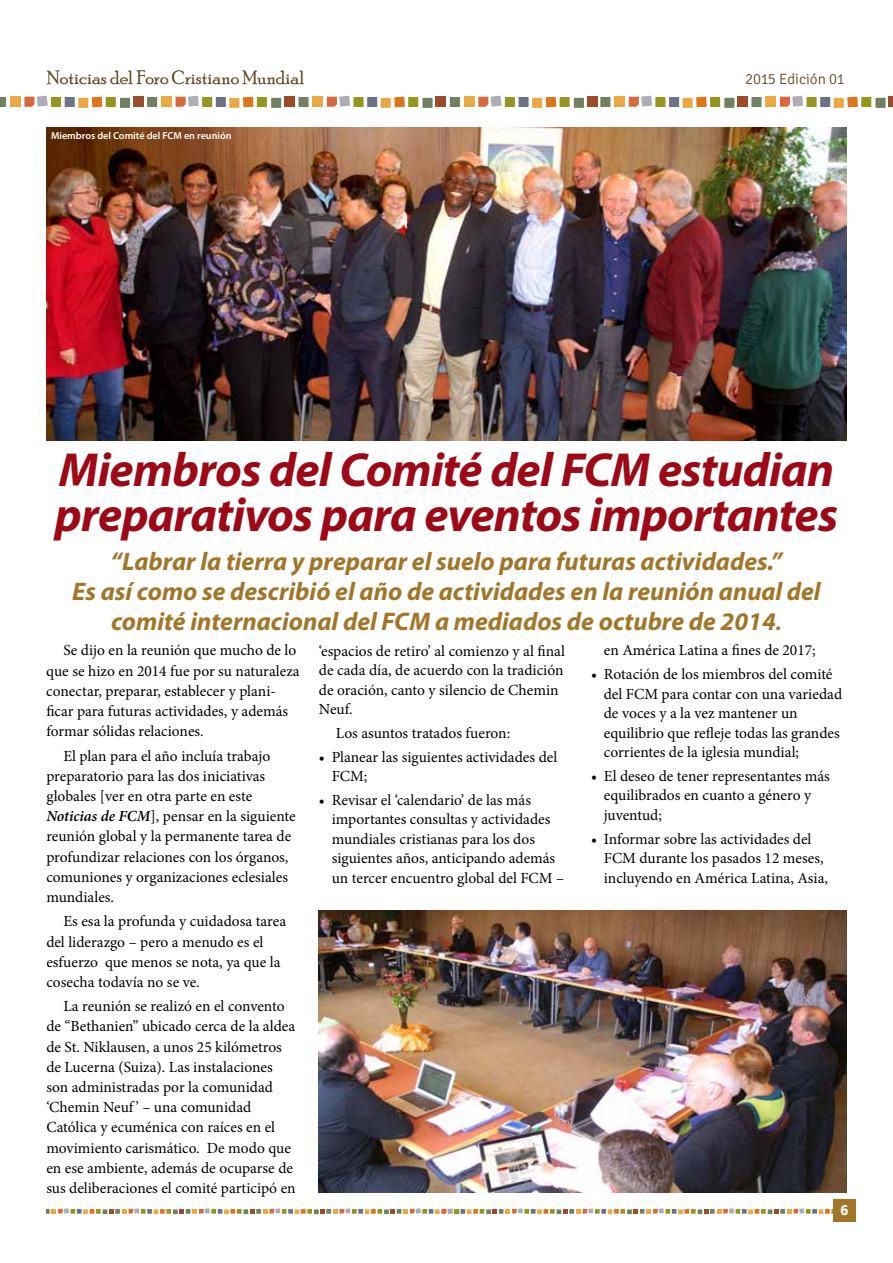
<style>
.page{position:relative;width:893px;height:1263px;background:#fff}
.page>*{position:absolute;margin:0;border:0;box-sizing:border-box;transform-origin:0 0}
.t1{font:italic 700 48px/45px "Myriad Pro";letter-spacing:-.015em;color:#9e0917}
.t2{font:italic 700 25.5px/30px "Myriad Pro";color:#a27629;text-align:center}
.t3{font:19.5px "Poor Richard";color:#5d4321}
.t4{font:15.45px/20.2px "Minion Pro";color:#000}
.t5{font:300 15px "Signika Negative";letter-spacing:-.005em;color:#5d4321}
.t6{font:700 15px "Signika Negative";color:#fff}
.t7{font:600 10.2px "Myriad Pro";color:#fff}
.s1{font-weight:600}
.s2{font-weight:600;font-style:italic}
</style>
<div class="page">
<div style="left:65px;top:97px;width:10px;height:10px;background:#6d7285"></div>
<div style="left:78px;top:98px;width:10px;height:10px;background:#eaa945"></div>
<div style="left:10px;top:97px;width:10px;height:10px;background:#eaa945"></div>
<div style="left:106px;top:97px;width:10px;height:10px;background:#93961f"></div>
<div style="left:51px;top:97px;width:10px;height:10px;background:#93961f"></div>
<svg style="left:92px;top:97px;width:10px;height:10px"></svg>
<div style="left:120px;top:98px;width:10px;height:10px;background:#71805e"></div>
<svg style="left:0;top:97px;width:6px;height:10px"></svg>
<svg style="left:24px;top:96px;width:24px;height:11px"></svg>
<div style="left:133px;top:97px;width:11px;height:10px;background:#9b4c2b"></div>
<div style="left:216px;top:97px;width:10px;height:10px;background:#6d7285"></div>
<div style="left:229px;top:98px;width:10px;height:10px;background:#eaa945"></div>
<div style="left:162px;top:97px;width:10px;height:10px;background:#eaa945"></div>
<div style="left:257px;top:97px;width:10px;height:10px;background:#93961f"></div>
<div style="left:202px;top:97px;width:10px;height:10px;background:#93961f"></div>
<svg style="left:243px;top:97px;width:10px;height:10px"></svg>
<div style="left:271px;top:98px;width:10px;height:10px;background:#71805e"></div>
<div style="left:147px;top:97px;width:10px;height:10px;background:#71805e"></div>
<svg style="left:176px;top:96px;width:23px;height:11px"></svg>
<div style="left:285px;top:97px;width:10px;height:10px;background:#9b4c2b"></div>
<div style="left:367px;top:97px;width:10px;height:10px;background:#6d7285"></div>
<div style="left:381px;top:98px;width:10px;height:10px;background:#eaa945"></div>
<div style="left:313px;top:97px;width:10px;height:10px;background:#eaa945"></div>
<div style="left:408px;top:97px;width:10px;height:10px;background:#93961f"></div>
<div style="left:353px;top:97px;width:11px;height:10px;background:#93961f"></div>
<svg style="left:394px;top:97px;width:11px;height:10px"></svg>
<div style="left:422px;top:98px;width:11px;height:10px;background:#71805e"></div>
<div style="left:298px;top:97px;width:11px;height:10px;background:#71805e"></div>
<svg style="left:327px;top:96px;width:23px;height:11px"></svg>
<div style="left:436px;top:97px;width:10px;height:10px;background:#9b4c2b"></div>
<div style="left:518px;top:97px;width:11px;height:10px;background:#6d7285"></div>
<div style="left:532px;top:98px;width:10px;height:10px;background:#eaa945"></div>
<div style="left:464px;top:97px;width:10px;height:10px;background:#eaa945"></div>
<div style="left:560px;top:97px;width:10px;height:10px;background:#93961f"></div>
<div style="left:505px;top:97px;width:10px;height:10px;background:#93961f"></div>
<svg style="left:546px;top:97px;width:10px;height:10px"></svg>
<div style="left:574px;top:98px;width:10px;height:10px;background:#71805e"></div>
<div style="left:450px;top:97px;width:10px;height:10px;background:#71805e"></div>
<svg style="left:478px;top:96px;width:23px;height:11px"></svg>
<div style="left:587px;top:97px;width:10px;height:10px;background:#9b4c2b"></div>
<div style="left:669px;top:97px;width:10px;height:10px;background:#6d7285"></div>
<div style="left:683px;top:98px;width:10px;height:10px;background:#eaa945"></div>
<div style="left:615px;top:97px;width:10px;height:10px;background:#eaa945"></div>
<div style="left:710px;top:97px;width:10px;height:10px;background:#93961f"></div>
<div style="left:655px;top:97px;width:10px;height:10px;background:#93961f"></div>
<svg style="left:696px;top:97px;width:11px;height:10px"></svg>
<div style="left:724px;top:98px;width:10px;height:10px;background:#71805e"></div>
<div style="left:600px;top:97px;width:10px;height:10px;background:#71805e"></div>
<svg style="left:629px;top:96px;width:23px;height:11px"></svg>
<div style="left:738px;top:97px;width:10px;height:10px;background:#9b4c2b"></div>
<div style="left:820px;top:97px;width:10px;height:10px;background:#6d7285"></div>
<div style="left:834px;top:98px;width:10px;height:10px;background:#eaa945"></div>
<div style="left:766px;top:97px;width:10px;height:10px;background:#eaa945"></div>
<div style="left:861px;top:97px;width:10px;height:10px;background:#93961f"></div>
<div style="left:806px;top:97px;width:11px;height:10px;background:#93961f"></div>
<svg style="left:847px;top:97px;width:11px;height:10px"></svg>
<div style="left:875px;top:98px;width:11px;height:10px;background:#71805e"></div>
<div style="left:751px;top:97px;width:10px;height:10px;background:#71805e"></div>
<svg style="left:780px;top:96px;width:23px;height:11px"></svg>
<hr style="left:889px;top:97px;width:4px;height:10px;background:#9b4c2b">
<svg style="left:47px;top:1208px;width:786px;height:6px"></svg>
<img style="left:47px;top:128px;width:799px;height:312px">
<img style="left:319px;top:910px;width:527px;height:283px">
<div style="left:833px;top:1199px;width:23px;height:22px;background:#a27629"></div>
<p class="t3" style="left:47px;top:66px;width:260px">Noticias del Foro Cristiano Mundial</p>
<p class="t5" style="left:745px;top:70px;width:101px">2015 Edición 01</p>
<p class="t7" style="left:51px;top:129px;width:182px">Miembros del Comité del FCM en reunión</p>
<h1 class="t1" style="left:55px;top:446px;width:784px">Miembros del Comité del FCM estudian preparativos para eventos importantes</h1>
<h2 class="t2" style="left:72px;top:545px;width:750px">“Labrar la tierra y preparar el suelo para futuras actividades.”<br>Es así como se describió el año de actividades en la reunión anual del comité internacional del FCM a mediados de octubre de 2014<span class="s1">.</span></h2>
<p class="t4" style="left:604px;top:640px;width:213px">en América Latina a fines de 2017;</p>
<p class="t4" style="left:604px;top:665px;width:240px;line-height:19.5px;text-indent:-13px">• Rotación de los miembros del comité del FCM para contar con una variedad de voces y a la vez mantener un equilibrio que refleje todas las grandes corrientes de la iglesia mundial;</p>
<p class="t4" style="left:604px;top:766px;width:228px;line-height:19.5px;text-indent:-13px">• El deseo de tener representantes más equilibrados en cuanto a género y juventud;</p>
<p class="t4" style="left:604px;top:829px;width:226px;line-height:19.5px;text-indent:-13px">• Informar sobre las actividades del<br>FCM durante los pasados 12 meses, incluyendo en América Latina, Asia,</p>
<p class="t4" style="left:46px;top:640px;width:255px;text-indent:17px">Se dijo en la reunión que mucho de lo que se hizo en 2014 fue por su naturaleza conectar, preparar, establecer y plani&shy;ficar para futuras actividades, y además formar sólidas relaciones.</p>
<p class="t4" style="left:46px;top:746px;width:251px;text-indent:17px">El plan para el año incluía trabajo preparatorio para las dos iniciativas globales [ver en otra parte en este <span class="s2">Noticias de FCM</span>], pensar en la siguiente reunión global y la permanente tarea de profundizar relaciones con los órganos, comuniones y organizaciones eclesiales mundiales.</p>
<p class="t4" style="left:46px;top:911px;width:241px;text-indent:17px">Es esa la profunda y cuidadosa tarea del liderazgo – pero a menudo es el esfuerzo que menos se nota, ya que la cosecha todavía no se ve.</p>
<p class="t4" style="left:46px;top:996px;width:251px;text-indent:17px">La reunión se realizó en el convento de “Bethanien” ubicado cerca de la aldea de St. Niklausen, a unos 25 kilómetros de Lucerna (Suiza). Las instalaciones son administradas por la comunidad ‘Chemin Neuf ’ – una comunidad Católica y ecuménica con raíces en el movimiento carismático. De modo que en ese ambiente, además de ocuparse de sus deliberaciones el comité participó en</p>
<p class="t4" style="left:319px;top:641px;width:248px;line-height:19.5px">‘espacios de retiro’ al comienzo y al final de cada día, de acuerdo con la tradición de oración, canto y silencio de Chemin<br>Neuf.</p>
<p class="t4" style="left:336px;top:723px;width:176px">Los asuntos tratados fueron:</p>
<p class="t4" style="left:332px;top:747px;width:227px;line-height:19.5px;text-indent:-13px">• Planear las siguientes actividades del<br>FCM;</p>
<p class="t4" style="left:332px;top:790px;width:234px;line-height:19.5px;text-indent:-13px">• Revisar el ‘calendario’ de las más importantes consultas y actividades mundiales cristianas para los dos siguientes años, anticipando además un tercer encuentro global del FCM –</p>
<p class="t6" style="left:840px;top:1201px;width:9px">6</p>
</div>
